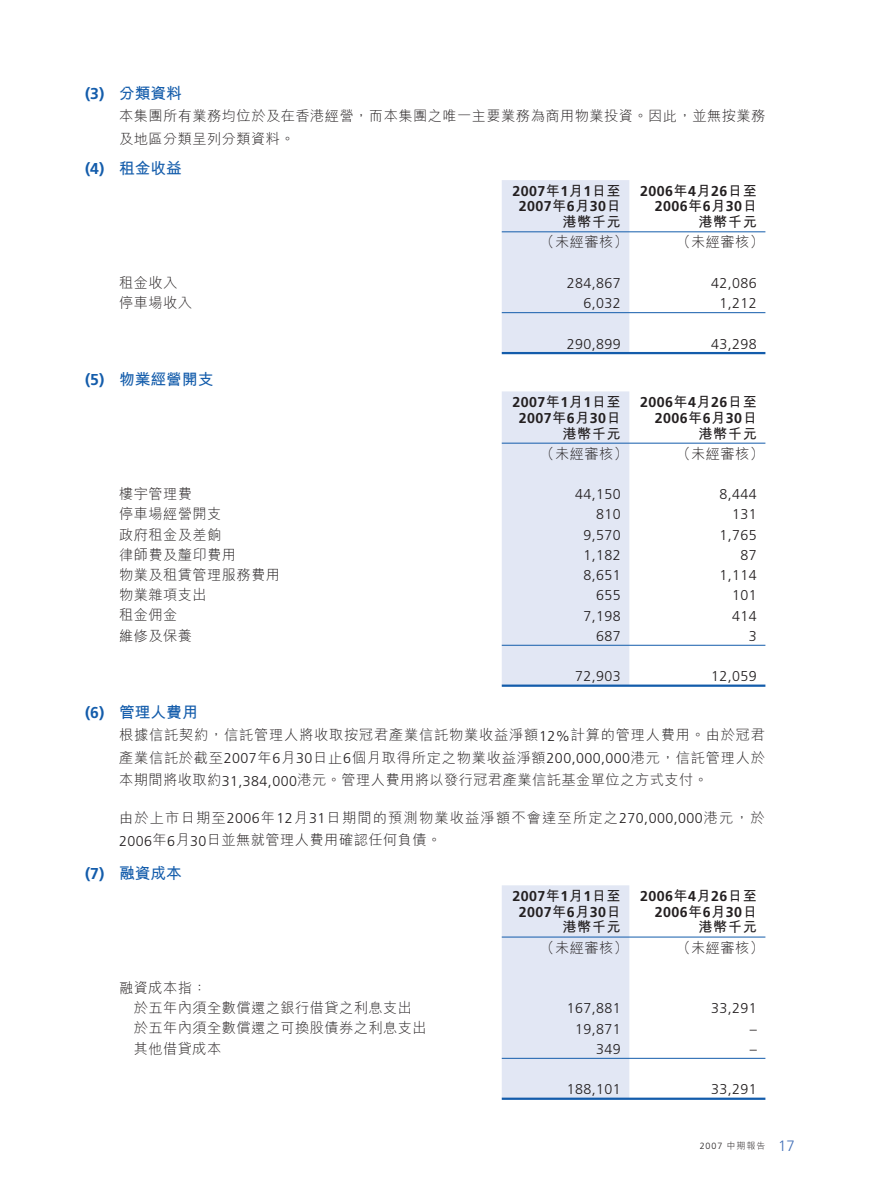
<style>
.page{position:relative;width:893px;height:1191px;background:#fff}
.page>*{position:absolute;margin:0;border:0;box-sizing:border-box;transform-origin:0 0}
.t1{font:15.75px "M Hei HK Bold B5 pc H";color:#135cab}
.t2{font:14.25px/22.5px "M Hei HK Light B5 pc H";letter-spacing:.03em;color:#231f20}
.t3{font:300 14.25px "Frutiger";letter-spacing:.03em;color:#231f20}
.t4{font:700 14.25px/15.8px "Frutiger";letter-spacing:.03em;color:#231f20;text-align:center}
.t5{font:14.25px/22.5px "M Hei HK Light B5 pc H";letter-spacing:.08em;color:#231f20}
.t6{font:14.25px "M Hei HK Bold B5 pc H";letter-spacing:.03em;color:#231f20}
.t7{font:300 9px "Frutiger";color:#231f20}
.s1{font-family:"Frutiger";font-weight:700}
.s2{font-family:"M Hei HK Bold B5 pc H";font-weight:400}
.s3{font-family:"Frutiger";font-weight:300}
.s4{font-family:"M Hei HK Light B5 pc H";font-weight:400}
.s5{font-size:15px;color:#4471b8}
</style>
<div class="page">
<div style="left:502px;top:180px;width:127px;height:172px;background:#e2e7f4"></div>
<hr style="left:502px;top:312px;width:255px;height:1px;background:#135cab">
<hr style="left:502px;top:352px;width:255px;height:2px;background:#135cab">
<svg style="left:757px;top:352px;width:8px;height:2px"></svg>
<hr style="left:502px;top:231px;width:255px;height:1px;background:#135cab">
<div style="left:502px;top:391px;width:127px;height:293px;background:#e2e7f4"></div>
<hr style="left:502px;top:645px;width:255px;height:1px;background:#135cab">
<hr style="left:502px;top:684px;width:255px;height:3px;background:#135cab">
<svg style="left:757px;top:684px;width:8px;height:3px"></svg>
<hr style="left:502px;top:443px;width:255px;height:1px;background:#135cab">
<div style="left:502px;top:885px;width:127px;height:212px;background:#e2e7f4"></div>
<hr style="left:502px;top:1058px;width:255px;height:1px;background:#135cab">
<hr style="left:502px;top:1097px;width:255px;height:2px;background:#135cab">
<svg style="left:757px;top:1097px;width:8px;height:2px"></svg>
<hr style="left:502px;top:936px;width:255px;height:1px;background:#135cab">
<p class="t1" style="left:85px;top:87px;width:99px"><span class="s1">(3)</span> 分類資料</p>
<p class="t2" style="left:119px;top:107px;width:648px">本集團所有業務均位於及在香港經營，而本集團之唯一主要業務為商用物業投資。因此，並無按業務及地區分類呈列分類資料。</p>
<p class="t1" style="left:85px;top:162px;width:99px"><span class="s1">(4)</span> 租金收益</p>
<p class="t4" style="left:512px;top:184px;width:110px">2007<span class="s2">年</span>1<span class="s2">月</span>1<span class="s2">日至<br></span>2007<span class="s2">年</span>6<span class="s2">月</span>30<span class="s2">日</span></p>
<p class="t6" style="left:563px;top:216px;width:60px">港幣千元</p>
<p class="t4" style="left:640px;top:184px;width:118px;text-align:right">2006<span class="s2">年</span>4<span class="s2">月</span>26<span class="s2">日至<br></span>2006<span class="s2">年</span>6<span class="s2">月</span>30<span class="s2">日</span></p>
<p class="t6" style="left:699px;top:216px;width:60px">港幣千元</p>
<p class="t2" style="left:540px;top:233px;width:89px">（未經審核）</p>
<p class="t2" style="left:676px;top:233px;width:89px">（未經審核）</p>
<p class="t2" style="left:119px;top:273px;width:60px">租金收入</p>
<p class="t3" style="left:567px;top:277px;width:56px">284,867</p>
<p class="t3" style="left:711px;top:277px;width:47px">42,086</p>
<p class="t2" style="left:119px;top:293px;width:74px">停車場收入</p>
<p class="t3" style="left:583px;top:297px;width:39px">6,032</p>
<p class="t3" style="left:719px;top:297px;width:39px">1,212</p>
<p class="t3" style="left:567px;top:338px;width:56px">290,899</p>
<p class="t3" style="left:711px;top:338px;width:47px">43,298</p>
<p class="t1" style="left:85px;top:373px;width:130px"><span class="s1">(5)</span> 物業經營開支</p>
<p class="t4" style="left:512px;top:395px;width:110px">2007<span class="s2">年</span>1<span class="s2">月</span>1<span class="s2">日至<br></span>2007<span class="s2">年</span>6<span class="s2">月</span>30<span class="s2">日</span></p>
<p class="t6" style="left:563px;top:428px;width:60px">港幣千元</p>
<p class="t4" style="left:640px;top:395px;width:118px;text-align:right">2006<span class="s2">年</span>4<span class="s2">月</span>26<span class="s2">日至<br></span>2006<span class="s2">年</span>6<span class="s2">月</span>30<span class="s2">日</span></p>
<p class="t6" style="left:699px;top:428px;width:60px">港幣千元</p>
<p class="t2" style="left:540px;top:444px;width:89px">（未經審核）</p>
<p class="t2" style="left:676px;top:444px;width:89px">（未經審核）</p>
<p class="t2" style="left:119px;top:484px;width:74px">樓宇管理費</p>
<p class="t3" style="left:575px;top:488px;width:47px">44,150</p>
<p class="t3" style="left:719px;top:488px;width:39px">8,444</p>
<p class="t2" style="left:119px;top:504px;width:104px">停車場經營開支</p>
<p class="t3" style="left:596px;top:509px;width:26px">810</p>
<p class="t3" style="left:732px;top:509px;width:26px">131</p>
<p class="t2" style="left:119px;top:525px;width:104px">政府租金及差餉</p>
<p class="t3" style="left:583px;top:529px;width:39px">9,570</p>
<p class="t3" style="left:719px;top:529px;width:39px">1,765</p>
<p class="t2" style="left:119px;top:545px;width:118px">律師費及釐印費用</p>
<p class="t3" style="left:583px;top:549px;width:39px">1,182</p>
<p class="t3" style="left:741px;top:549px;width:18px">87</p>
<p class="t2" style="left:119px;top:565px;width:163px">物業及租賃管理服務費用</p>
<p class="t3" style="left:583px;top:569px;width:39px">8,651</p>
<p class="t3" style="left:719px;top:569px;width:39px">1,114</p>
<p class="t2" style="left:119px;top:585px;width:89px">物業雜項支出</p>
<p class="t3" style="left:596px;top:589px;width:26px">655</p>
<p class="t3" style="left:732px;top:589px;width:26px">101</p>
<p class="t2" style="left:119px;top:605px;width:60px">租金佣金</p>
<p class="t3" style="left:583px;top:610px;width:39px">7,198</p>
<p class="t3" style="left:732px;top:610px;width:26px">414</p>
<p class="t2" style="left:119px;top:626px;width:74px">維修及保養</p>
<p class="t3" style="left:596px;top:630px;width:26px">687</p>
<p class="t3" style="left:749px;top:630px;width:9px">3</p>
<p class="t3" style="left:575px;top:670px;width:47px">72,903</p>
<p class="t3" style="left:711px;top:670px;width:47px">12,059</p>
<p class="t1" style="left:85px;top:706px;width:114px"><span class="s1">(6)</span> 管理人費用</p>
<p class="t2" style="left:119px;top:725px;width:648px;text-align:justify">根據信託契約，信託管理人將收取按冠君產業信託物業收益淨額<span class="s3">12%</span>計算的管理人費用。由於冠君產業信託於截至<span class="s3">2007</span>年<span class="s3">6</span>月<span class="s3">30</span>日止<span class="s3">6</span>個月取得所定之物業收益淨額<span class="s3">200,000,000</span>港元，信託管理人於本期間將收取約<span class="s3">31,384,000</span>港元。管理人費用將以發行冠君產業信託基金單位之方式支付。</p>
<p class="t5" style="left:119px;top:808px;width:647px">由於上市日期至<span class="s3">2006</span>年<span class="s3">12</span>月<span class="s3">31</span>日期間的預測物業收益淨額不會達至所定之<span class="s3">270,000,000</span>港元，於<br><span class="s3">2006</span>年<span class="s3">6</span>月<span class="s3">30</span>日並無就管理人費用確認任何負債。</p>
<p class="t1" style="left:85px;top:867px;width:99px"><span class="s1">(7)</span> 融資成本</p>
<p class="t4" style="left:512px;top:889px;width:110px">2007<span class="s2">年</span>1<span class="s2">月</span>1<span class="s2">日至<br></span>2007<span class="s2">年</span>6<span class="s2">月</span>30<span class="s2">日</span></p>
<p class="t6" style="left:563px;top:921px;width:60px">港幣千元</p>
<p class="t4" style="left:640px;top:889px;width:118px;text-align:right">2006<span class="s2">年</span>4<span class="s2">月</span>26<span class="s2">日至<br></span>2006<span class="s2">年</span>6<span class="s2">月</span>30<span class="s2">日</span></p>
<p class="t6" style="left:699px;top:921px;width:60px">港幣千元</p>
<p class="t2" style="left:134px;top:979px;width:280px;line-height:20.2px;text-indent:-15px">融資成本指：<br>於五年內須全數償還之銀行借貸之利息支出</p>
<p class="t2" style="left:540px;top:938px;width:89px">（未經審核）</p>
<p class="t2" style="left:676px;top:938px;width:89px">（未經審核）</p>
<p class="t3" style="left:567px;top:1002px;width:56px">167,881</p>
<p class="t3" style="left:711px;top:1002px;width:47px">33,291</p>
<p class="t2" style="left:134px;top:1018px;width:295px">於五年內須全數償還之可換股債券之利息支出</p>
<p class="t3" style="left:575px;top:1023px;width:47px">19,871</p>
<p class="t3" style="left:750px;top:1023px;width:9px">–</p>
<p class="t2" style="left:134px;top:1039px;width:89px">其他借貸成本</p>
<p class="t3" style="left:596px;top:1043px;width:26px">349</p>
<p class="t3" style="left:750px;top:1043px;width:9px">–</p>
<p class="t3" style="left:567px;top:1083px;width:56px">188,101</p>
<p class="t3" style="left:711px;top:1083px;width:47px">33,291</p>
<p class="t7" style="left:700px;top:1142px;width:97px">2007 <span class="s4">中期報告</span> <span class="s5">17</span></p>
</div>
